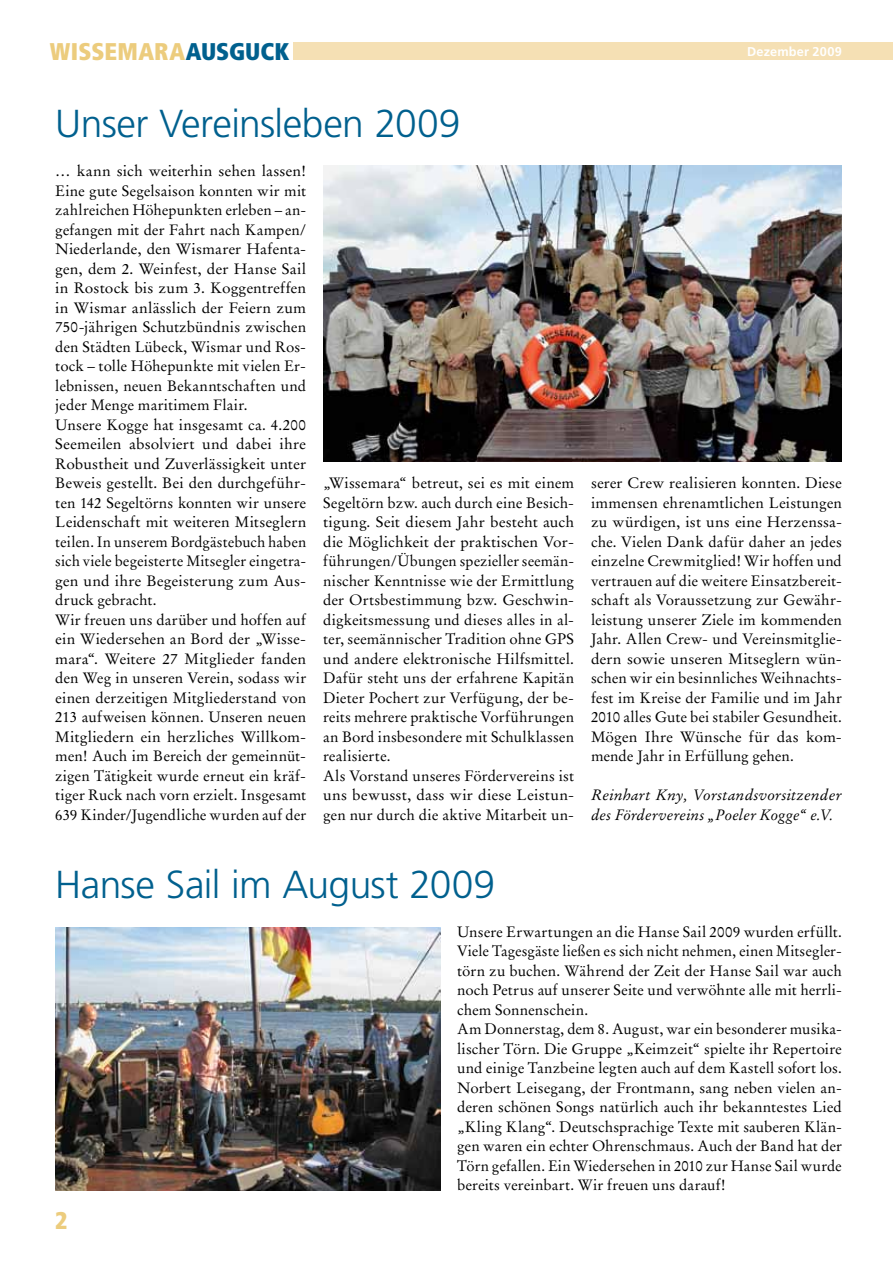
<style>
.page{position:relative;width:893px;height:1263px;background:#fff}
.page>*{position:absolute;margin:0;border:0;box-sizing:border-box;transform-origin:0 0}
.t1{font:300 39px "Frutiger";letter-spacing:-.015em;color:#00608e}
.t2{font:900 condensed 24.15px "Frutiger";letter-spacing:.005em;color:#eccc7d}
.t3{font:15px/19.5px "Stempel Garamond";letter-spacing:.005em;color:#000}
.t4{font:italic 15px/19.5px "Stempel Garamond";letter-spacing:.01em;color:#000}
.t5{font:700 12.75px "Frutiger";letter-spacing:.015em;color:#fff}
.s1{color:#00608e}
</style>
<div class="page">
<div style="left:294px;top:43px;width:599px;height:17px;background:#f5e0b4"></div>
<img style="left:323px;top:165px;width:519px;height:296px">
<img style="left:55px;top:927px;width:385px;height:264px">
<h2 class="t2" style="left:50px;top:36px;width:241px">WISSEMARA<span class="s1">AUSGUCK</span></h2>
<h1 class="t1" style="left:55px;top:102px;width:407px">Unser Vereinsleben 2009</h1>
<p class="t5" style="left:747px;top:44px;width:96px">Dezember 2009</p>
<p class="t3" style="left:55px;top:161px;width:252px">… kann sich weiterhin sehen lassen!<br>Eine gute Segelsaison konnten wir mit zahlreichen Höhepunkten erleben – an&shy;gefangen mit der Fahrt nach Kampen/ Niederlande, den Wismarer Hafenta&shy;gen, dem 2. Weinfest, der Hanse Sail in Rostock bis zum 3. Koggentreffen in Wismar anlässlich der Feiern zum 750-jährigen Schutzbündnis zwischen den Städten Lübeck, Wismar und Ros&shy;tock – tolle Höhepunkte mit vielen Er&shy;lebnissen, neuen Bekanntschaften und jeder Menge maritimem Flair.<br>Unsere Kogge hat insgesamt ca. 4.200<br>Seemeilen absolviert und dabei ihre Robustheit und Zuverlässigkeit unter Beweis gestellt. Bei den durchgeführ&shy;ten 142 Segeltörns konnten wir unsere Leidenschaft mit weiteren Mitseglern teilen. In unserem Bordgästebuch haben sich viele begeisterte Mitsegler eingetra&shy;gen und ihre Begeisterung zum Aus&shy;druck gebracht.<br>Wir freuen uns darüber und hoffen auf ein Wiedersehen an Bord der „Wisse&shy;mara“. Weitere 27 Mitglieder fanden den Weg in unseren Verein, sodass wir einen derzeitigen Mitgliederstand von 213 aufweisen können. Unseren neuen Mitgliedern ein herzliches Willkom&shy;men! Auch im Bereich der gemeinnüt&shy;zigen Tätigkeit wurde erneut ein kräf&shy;tiger Ruck nach vorn erzielt. Insgesamt 639 Kinder/Jugendliche wurden auf der</p>
<p class="t3" style="left:323px;top:473px;width:252px">„Wissemara“ betreut, sei es mit einem Segeltörn bzw. auch durch eine Besich&shy;tigung. Seit diesem Jahr besteht auch die Möglichkeit der praktischen Vor&shy;führungen/Übungen spezieller seemän&shy;nischer Kenntnisse wie der Ermittlung der Ortsbestimmung bzw. Geschwin&shy;digkeitsmessung und dieses alles in al&shy;ter, seemännischer Tradition ohne GPS und andere elektronische Hilfsmittel.<br>Dafür steht uns der erfahrene Kapitän Dieter Pochert zur Verfügung, der be&shy;reits mehrere praktische Vorführungen an Bord insbesondere mit Schulklassen realisierte.<br>Als Vorstand unseres Fördervereins ist uns bewusst, dass wir diese Leistun&shy;gen nur durch die aktive Mitarbeit un-</p>
<p class="t3" style="left:591px;top:473px;width:252px;text-align:justify">serer Crew realisieren konnten. Diese immensen ehrenamtlichen Leistungen zu würdigen, ist uns eine Herzenssa&shy;che. Vielen Dank dafür daher an jedes einzelne Crewmitglied! Wir hoffen und vertrauen auf die weitere Einsatzbereit&shy;schaft als Voraussetzung zur Gewähr&shy;leistung unserer Ziele im kommenden Jahr. Allen Crew- und Vereinsmitglie&shy;dern sowie unseren Mitseglern wün&shy;schen wir ein besinnliches Weihnachts&shy;fest im Kreise der Familie und im Jahr 2010 alles Gute bei stabiler Gesundheit.<br>Mögen Ihre Wünsche für das kom&shy;mende Jahr in Erfüllung gehen.</p>
<p class="t4" style="left:591px;top:785px;width:252px">Reinhart Kny, Vorstandsvorsitzender des Fördervereins „Poeler Kogge“ e.V.</p>
<h1 class="t1" style="left:55px;top:862px;width:441px">Hanse Sail im August 2009</h1>
<h2 class="t2" style="left:55px;top:1205px;width:14px">2</h2>
<p class="t3" style="left:457px;top:922px;width:386px">Unsere Erwartungen an die Hanse Sail 2009 wurden erfüllt.<br>Viele Tagesgäste ließen es sich nicht nehmen, einen Mitsegler&shy;törn zu buchen. Während der Zeit der Hanse Sail war auch noch Petrus auf unserer Seite und verwöhnte alle mit herrli&shy;chem Sonnenschein.<br>Am Donnerstag, dem 8. August, war ein besonderer musika&shy;lischer Törn. Die Gruppe „Keimzeit“ spielte ihr Repertoire und einige Tanzbeine legten auch auf dem Kastell sofort los.<br>Norbert Leisegang, der Frontmann, sang neben vielen an&shy;deren schönen Songs natürlich auch ihr bekanntestes Lied „Kling Klang“. Deutschsprachige Texte mit sauberen Klän&shy;gen waren ein echter Ohrenschmaus. Auch der Band hat der Törn gefallen. Ein Wiedersehen in 2010 zur Hanse Sail wurde bereits vereinbart. Wir freuen uns darauf!</p>
</div>
